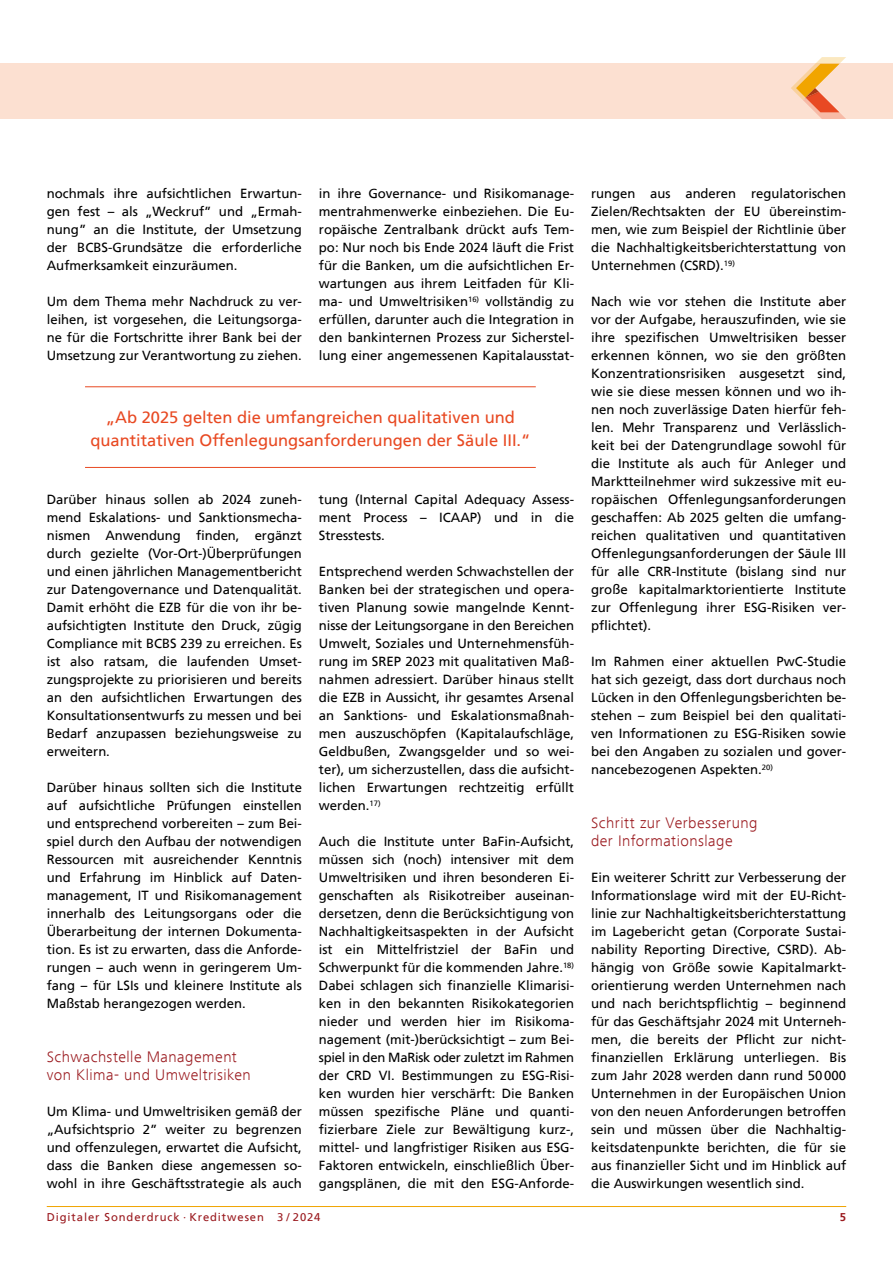
<style>
.page{position:relative;width:893px;height:1263px;background:#fff}
.page>*{position:absolute;margin:0;border:0;box-sizing:border-box;transform-origin:0 0}
.Zitat{font:16.5px/22.5px "Frutiger";color:#e84922;text-align:center}
.Zwischenüberschrift{font:300 15.75px/18px "Frutiger Next Com";letter-spacing:.03em;color:#9a191e}
.Fließtext{font:13.2px/18px "Frutiger";color:#000;text-align:justify}
.Fließtext_mit_mehreren_Trennungen{font:13.2px/18px "Frutiger";color:#000;text-align:justify}
.t1{font:11.25px "Frutiger";letter-spacing:.08em;color:#9a191e}
.t2{font:700 11.25px "Frutiger";color:#9a191e}
</style>
<div class="page">
<hr style="left:47px;top:1206px;width:799px;height:1px;background:#f0a400">
<div style="left:0;top:64px;width:893px;height:55px;background:#fce0d1"></div>
<svg style="left:791px;top:57px;width:55px;height:62px"></svg>
<hr style="left:85px;top:386px;width:451px;height:1px;background:#e84922">
<hr style="left:85px;top:467px;width:451px;height:1px;background:#e84922">
<p class="Fließtext" style="left:47px;top:185px;width:257px">nochmals ihre aufsichtlichen Erwartun&shy;gen fest – als „Weckruf” und „Ermah&shy;nung” an die Institute, der Umsetzung der BCBS-Grundsätze die erforderliche Aufmerksamkeit einzuräumen.</p>
<p class="Fließtext" style="left:47px;top:293px;width:257px">Um dem Thema mehr Nachdruck zu ver&shy;leihen, ist vorgesehen, die Leitungsorga&shy;ne für die Fortschritte ihrer Bank bei der Umsetzung zur Verantwortung zu ziehen.</p>
<p class="Fließtext" style="left:319px;top:185px;width:257px">in ihre Governance- und Risikomanage&shy;mentrahmenwerke einbeziehen. Die Eu&shy;ropäische Zentralbank drückt aufs Tem&shy;po: Nur noch bis Ende 2024 läuft die Frist für die Banken, um die aufsichtlichen Er&shy;wartungen aus ihrem Leitfaden für Kli&shy;ma- und Umweltrisiken<sup>16)</sup> vollständig zu erfüllen, darunter auch die Integration in den bankinternen Prozess zur Sicherstel&shy;lung einer angemessenen Kapitalausstat-</p>
<p class="Zitat" style="left:90px;top:407px;width:441px">„Ab 2025 gelten die umfangreichen qualitativen und quantitativen Offenlegungsanforderungen der Säule III.“</p>
<p class="Fließtext" style="left:47px;top:491px;width:257px">Darüber hinaus sollen ab 2024 zuneh&shy;mend Eskalations- und Sanktionsmecha&shy;nismen Anwendung finden, ergänzt durch gezielte (Vor-Ort-)Überprüfungen und einen jährlichen Managementbericht zur Datengovernance und Datenqualität.<br>Damit erhöht die EZB für die von ihr be&shy;aufsichtigten Institute den Druck, zügig Compliance mit BCBS 239 zu erreichen. Es ist also ratsam, die laufenden Umset&shy;zungsprojekte zu priorisieren und bereits an den aufsichtlichen Erwartungen des Konsultationsentwurfs zu messen und bei Bedarf anzupassen beziehungsweise zu erweitern.</p>
<p class="Fließtext" style="left:47px;top:779px;width:257px">Darüber hinaus sollten sich die Institute auf aufsichtliche Prüfungen einstellen und entsprechend vorbereiten – zum Bei&shy;spiel durch den Aufbau der notwendigen Ressourcen mit ausreichender Kenntnis und Erfahrung im Hinblick auf Daten&shy;management, IT und Risikomanagement innerhalb des Leitungsorgans oder die Überarbeitung der internen Dokumenta&shy;tion. Es ist zu erwarten, dass die Anforde&shy;rungen – auch wenn in geringerem Um&shy;fang – für LSIs und kleinere Institute als Maßstab herangezogen werden.</p>
<p class="Zwischenüberschrift" style="left:47px;top:1048px;width:206px">Schwachstelle Management von Klima- und Umweltrisiken</p>
<p class="Fließtext" style="left:47px;top:1103px;width:257px">Um Klima- und Umweltrisiken gemäß der „Aufsichtsprio 2” weiter zu begrenzen und offenzulegen, erwartet die Aufsicht, dass die Banken diese angemessen so&shy;wohl in ihre Geschäftsstrategie als auch</p>
<p class="Fließtext" style="left:319px;top:491px;width:257px">tung (Internal Capital Adequacy Assess&shy;ment Process – ICAAP) und in die Stresstests.</p>
<p class="Fließtext_mit_mehreren_Trennungen" style="left:319px;top:563px;width:257px">Entsprechend werden Schwachstellen der Banken bei der strategischen und opera&shy;tiven Planung sowie mangelnde Kennt&shy;nisse der Leitungsorgane in den Bereichen Umwelt, Soziales und Unternehmensfüh&shy;rung im SREP 2023 mit qualitativen Maß&shy;nahmen adressiert. Darüber hinaus stellt die EZB in Aussicht, ihr gesamtes Arsenal an Sanktions- und Eskalationsmaßnah&shy;men auszuschöpfen (Kapitalaufschläge, Geldbußen, Zwangsgelder und so wei&shy;ter), um sicherzustellen, dass die aufsicht&shy;lichen Erwartungen rechtzeitig erfüllt werden.<sup>17)</sup></p>
<p class="Fließtext" style="left:319px;top:833px;width:257px">Auch die Institute unter BaFin-Aufsicht, müssen sich (noch) intensiver mit dem Umweltrisiken und ihren besonderen Ei&shy;genschaften als Risikotreiber auseinan&shy;dersetzen, denn die Berücksichtigung von Nachhaltigkeitsaspekten in der Aufsicht ist ein Mittelfristziel der BaFin und Schwerpunkt für die kommenden Jahre.<sup>18)<br></sup>Dabei schlagen sich finanzielle Klimarisi&shy;ken in den bekannten Risikokategorien nieder und werden hier im Risikoma&shy;nagement (mit-)berücksichtigt – zum Bei&shy;spiel in den MaRisk oder zuletzt im Rahmen der CRD VI. Bestimmungen zu ESG-Risi&shy;ken wurden hier verschärft: Die Banken müssen spezifische Pläne und quanti&shy;fizierbare Ziele zur Bewältigung kurz-, mittel- und langfristiger Risiken aus ESG-Faktoren entwickeln, einschließlich Über&shy;gangsplänen, die mit den ESG-Anforde-</p>
<p class="Fließtext" style="left:591px;top:185px;width:257px">rungen aus anderen regulatorischen Zielen/Rechtsakten der EU übereinstim&shy;men, wie zum Beispiel der Richtlinie über die Nachhaltigkeitsberichterstattung von Unternehmen (CSRD).<sup>19)</sup></p>
<p class="Fließtext" style="left:591px;top:293px;width:257px">Nach wie vor stehen die Institute aber vor der Aufgabe, herauszufinden, wie sie ihre spezifischen Umweltrisiken besser erkennen können, wo sie den größten Konzentrationsrisiken ausgesetzt sind, wie sie diese messen können und wo ih&shy;nen noch zuverlässige Daten hierfür feh&shy;len. Mehr Transparenz und Verlässlich&shy;keit bei der Datengrundlage sowohl für die Institute als auch für Anleger und Marktteilnehmer wird sukzessive mit eu&shy;ropäischen Offenlegungsanforderungen geschaffen: Ab 2025 gelten die umfang&shy;reichen qualitativen und quantitativen Offenlegungsanforderungen der Säule III für alle CRR-Institute (bislang sind nur große kapitalmarktorientierte Institute zur Offenlegung ihrer ESG-Risiken ver&shy;pflichtet).</p>
<p class="Fließtext" style="left:591px;top:653px;width:257px">Im Rahmen einer aktuellen PwC-Studie hat sich gezeigt, dass dort durchaus noch Lücken in den Offenlegungsberichten be&shy;stehen – zum Beispiel bei den qualitati&shy;ven Informationen zu ESG-Risiken sowie bei den Angaben zu sozialen und gover&shy;nancebezogenen Aspekten.<sup>20)</sup></p>
<p class="Zwischenüberschrift" style="left:591px;top:814px;width:168px">Schritt zur Verbesserung der Informationslage</p>
<p class="Fließtext" style="left:591px;top:869px;width:257px">Ein weiterer Schritt zur Verbesserung der Informationslage wird mit der EU-Richt&shy;linie zur Nachhaltigkeitsberichterstattung im Lagebericht getan (Corporate Sustai&shy;nability Reporting Directive, CSRD). Ab&shy;hängig von Größe sowie Kapitalmarkt&shy;orientierung werden Unternehmen nach und nach berichtspflichtig – beginnend für das Geschäftsjahr 2024 mit Unterneh&shy;men, die bereits der Pflicht zur nicht&shy;finanziellen Erklärung unterliegen. Bis zum Jahr 2028 werden dann rund 50000<br>Unternehmen in der Europäischen Union von den neuen Anforderungen betroffen sein und müssen über die Nachhaltig&shy;keitsdatenpunkte berichten, die für sie aus finanzieller Sicht und im Hinblick auf die Auswirkungen wesentlich sind.</p>
<p class="t1" style="left:47px;top:1211px;width:275px">Digitaler Sonderdruck · Kreditwesen 3 / 2024</p>
<p class="t2" style="left:840px;top:1211px;width:8px">5</p>
</div>
